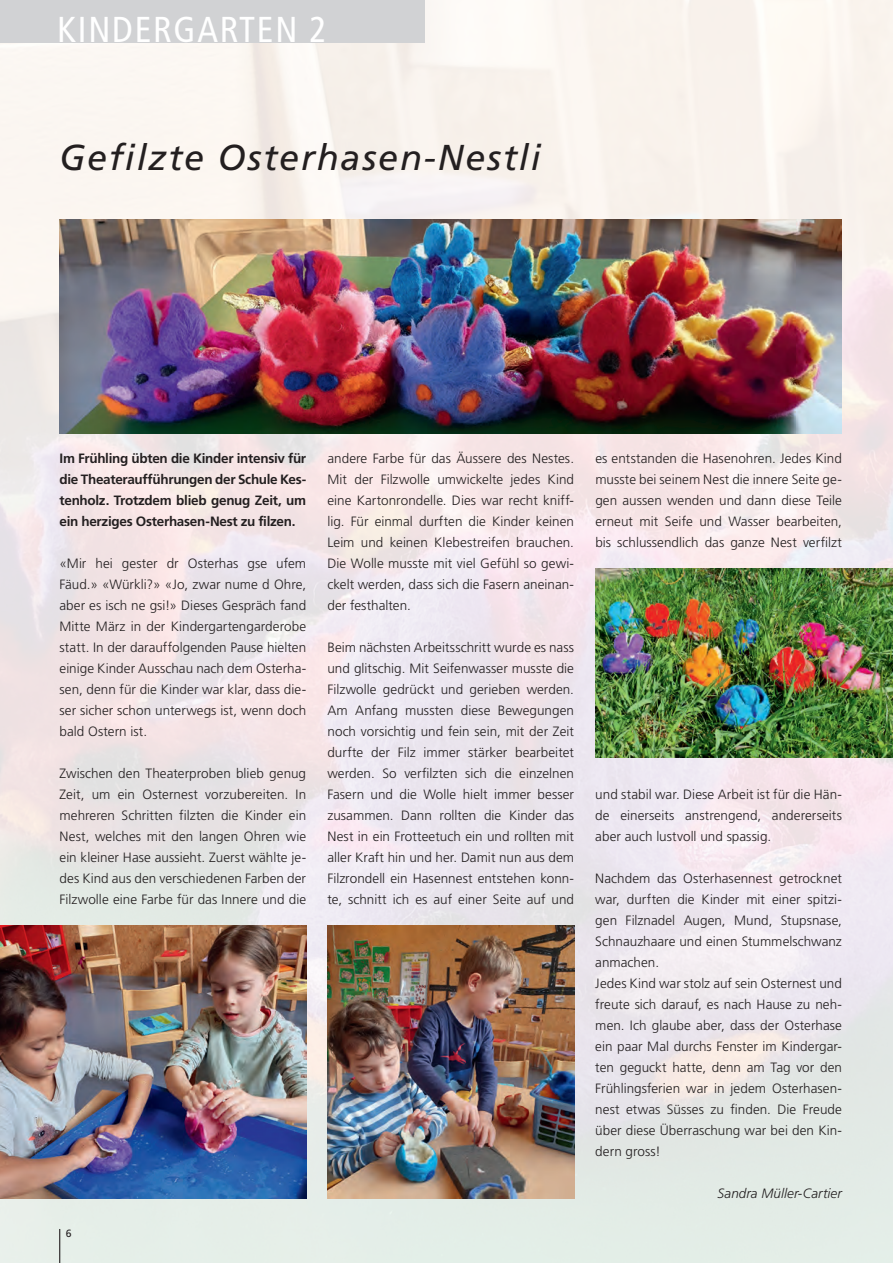
<style>
.page{position:relative;width:893px;height:1263px;background:#fff}
.page>*{position:absolute;margin:0;border:0;box-sizing:border-box;transform-origin:0 0}
.t1{font:italic 36px "Frutiger";letter-spacing:.05em;color:#231f20}
.t2{font:condensed 36px "Frutiger";letter-spacing:.05em;color:#fff}
.GT{font:300 13.5px/21px "Frutiger";letter-spacing:.005em;color:#231f20;text-align:justify}
.Lead{font:700 13.5px/21px "Frutiger";letter-spacing:-.02em;color:#231f20;text-align:justify}
.Autor{font:italic 300 13.5px "Frutiger";letter-spacing:.005em;color:#231f20}
.t3{font:10.5px "Frutiger";color:#231f20}
</style>
<div class="page">
<img style="left:0;top:0;width:893px;height:1263px">
<img style="left:0;top:925px;width:306px;height:273px">
<img style="left:327px;top:925px;width:247px;height:273px">
<img style="left:595px;top:568px;width:298px;height:189px">
<img style="left:59px;top:220px;width:783px;height:213px">
<div style="left:0;top:0;width:425px;height:43px;background:#d1d2d4"></div>
<hr style="left:59px;top:1229px;width:1px;height:34px;background:#231f20">
<p class="t2" style="left:57px;top:9px;width:271px">KINDERGARTEN 2</p>
<p class="t1" style="left:60px;top:137px;width:483px">Gefilzte Osterhasen-Nestli</p>
<p class="Lead" style="left:60px;top:448px;width:248px">Im Frühling übten die Kinder intensiv für die Theateraufführungen der Schule Kes&shy;tenholz. Trotzdem blieb genug Zeit, um ein herziges Osterhasen-Nest zu filzen.</p>
<p class="GT" style="left:60px;top:553px;width:248px">«Mir hei gester dr Osterhas gse ufem Fäud.» «Würkli?» «Jo, zwar nume d Ohre, aber es isch ne gsi!» Dieses Gespräch fand Mitte März in der Kindergartengarderobe statt. In der darauffolgenden Pause hielten einige Kinder Ausschau nach dem Osterha&shy;sen, denn für die Kinder war klar, dass die&shy;ser sicher schon unterwegs ist, wenn doch bald Ostern ist.</p>
<p class="GT" style="left:60px;top:763px;width:248px">Zwischen den Theaterproben blieb genug Zeit, um ein Osternest vorzubereiten. In mehreren Schritten filzten die Kinder ein Nest, welches mit den langen Ohren wie ein kleiner Hase aussieht. Zuerst wählte je&shy;des Kind aus den verschiedenen Farben der Filzwolle eine Farbe für das Innere und die</p>
<p class="GT" style="left:327px;top:448px;width:248px">andere Farbe für das Äussere des Nestes.<br>Mit der Filzwolle umwickelte jedes Kind eine Kartonrondelle. Dies war recht kniff&shy;lig. Für einmal durften die Kinder keinen Leim und keinen Klebestreifen brauchen.<br>Die Wolle musste mit viel Gefühl so gewi&shy;ckelt werden, dass sich die Fasern aneinan&shy;der festhalten.</p>
<p class="GT" style="left:327px;top:637px;width:248px">Beim nächsten Arbeitsschritt wurde es nass und glitschig. Mit Seifenwasser musste die Filzwolle gedrückt und gerieben werden.<br>Am Anfang mussten diese Bewegungen noch vorsichtig und fein sein, mit der Zeit durfte der Filz immer stärker bearbeitet werden. So verfilzten sich die einzelnen Fasern und die Wolle hielt immer besser zusammen. Dann rollten die Kinder das Nest in ein Frotteetuch ein und rollten mit aller Kraft hin und her. Damit nun aus dem Filzrondell ein Hasennest entstehen konn&shy;te, schnitt ich es auf einer Seite auf und</p>
<p class="t3" style="left:66px;top:1227px;width:7px">6</p>
<p class="GT" style="left:595px;top:448px;width:248px">es entstanden die Hasenohren. Jedes Kind musste bei seinem Nest die innere Seite ge&shy;gen aussen wenden und dann diese Teile erneut mit Seife und Wasser bearbeiten, bis schlussendlich das ganze Nest verfilzt</p>
<p class="GT" style="left:595px;top:784px;width:248px">und stabil war. Diese Arbeit ist für die Hän&shy;de einerseits anstrengend, andererseits aber auch lustvoll und spassig.</p>
<p class="GT" style="left:595px;top:868px;width:248px">Nachdem das Osterhasennest getrocknet war, durften die Kinder mit einer spitzi&shy;gen Filznadel Augen, Mund, Stupsnase, Schnauzhaare und einen Stummelschwanz anmachen.</p>
<p class="GT" style="left:595px;top:973px;width:248px">Jedes Kind war stolz auf sein Osternest und freute sich darauf, es nach Hause zu neh&shy;men. Ich glaube aber, dass der Osterhase ein paar Mal durchs Fenster im Kindergar&shy;ten geguckt hatte, denn am Tag vor den Frühlingsferien war in jedem Osterhasen&shy;nest etwas Süsses zu finden. Die Freude über diese Überraschung war bei den Kin&shy;dern gross!</p>
<p class="Autor" style="left:718px;top:1186px;width:126px">Sandra Müller-Cartier</p>
</div>
